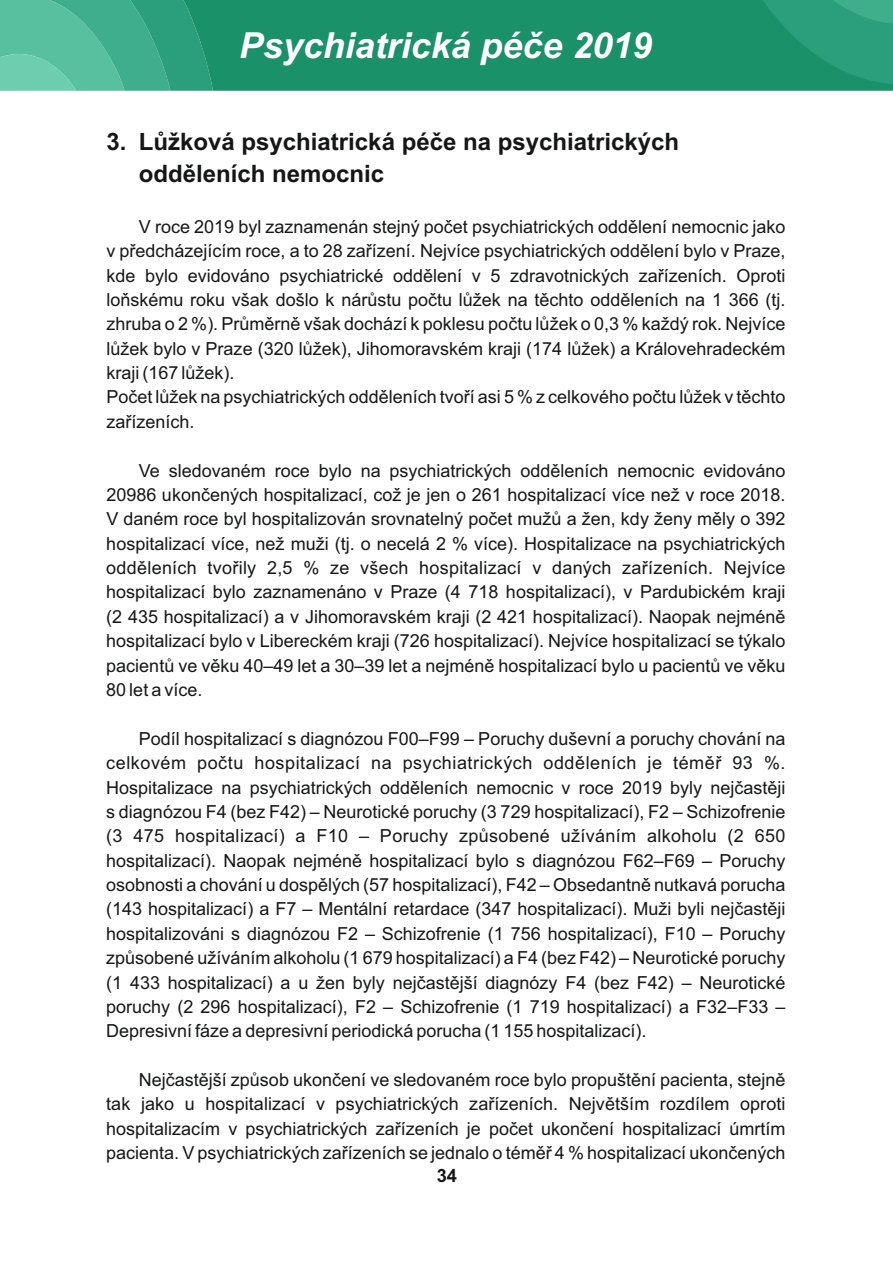
<style>
.page{position:relative;width:893px;height:1263px;background:#fff}
.page>*{position:absolute;margin:0;border:0;box-sizing:border-box;transform-origin:0 0}
.t1{font:italic 700 35.85px "Arial";color:#fff}
.t2{font:700 24px/32.5px "Arial";color:#151616}
.t3{font:700 18.3px "Arial";color:#151616}
.t4{font:18px/24.5px "Arial";color:#151616;text-align:justify}
</style>
<div class="page">
<svg style="left:0;top:0;width:180px;height:91px;background:#4db797"></svg>
<div style="left:180px;top:0;width:713px;height:91px;background:#1a9169"></div>
<svg style="left:758px;top:0;width:135px;height:85px;background:#269a75"></svg>
<h1 class="t1" style="left:239px;top:32px;width:415px">Psychiatrická péče 2019</h1>
<h2 class="t2" style="left:139px;top:127px;width:542px;text-indent:-33px">3. Lůžková psychiatrická péče na psychiatrických odděleních nemocnic</h2>
<p class="t4" style="left:106px;top:216px;width:681px;text-align:left;text-indent:33px">V roce 2019 byl zaznamenán stejný počet psychiatrických oddělení nemocnic jako v předcházejícím roce, a to 28 zařízení. Nejvíce psychiatrických oddělení bylo v Praze, kde bylo evidováno psychiatrické oddělení v 5 zdravotnických zařízeních. Oproti loňskému roku však došlo k nárůstu počtu lůžek na těchto odděleních na 1 366 (tj. zhruba o 2 %). Průměrně však dochází k poklesu počtu lůžek o 0,3 % každý rok. Nejvíce lůžek bylo v Praze (320 lůžek), Jihomoravském kraji (174 lůžek) a Královehradeckém kraji (167 lůžek).<br>Počet lůžek na psychiatrických odděleních tvoří asi 5 % z celkového počtu lůžek v těchto zařízeních.</p>
<p class="t4" style="left:106px;top:460px;width:681px;text-indent:33px">Ve sledovaném roce bylo na psychiatrických odděleních nemocnic evidováno 20986 ukončených hospitalizací, což je jen o 261 hospitalizací více než v roce 2018.<br>V daném roce byl hospitalizován srovnatelný počet mužů a žen, kdy ženy měly o 392 hospitalizací více, než muži (tj. o necelá 2 % více). Hospitalizace na psychiatrických odděleních tvořily 2,5 % ze všech hospitalizací v daných zařízeních. Nejvíce hospitalizací bylo zaznamenáno v Praze (4 718 hospitalizací), v Pardubickém kraji (2 435 hospitalizací) a v Jihomoravském kraji (2 421 hospitalizací). Naopak nejméně hospitalizací bylo v Libereckém kraji (726 hospitalizací). Nejvíce hospitalizací se týkalo pacientů ve věku 40–49 let a 30–39 let a nejméně hospitalizací bylo u pacientů ve věku 80 let a více.</p>
<p class="t4" style="left:106px;top:728px;width:681px;text-indent:33px">Podíl hospitalizací s diagnózou F00–F99 – Poruchy duševní a poruchy chování na celkovém počtu hospitalizací na psychiatrických odděleních je téměř 93 %.<br>Hospitalizace na psychiatrických odděleních nemocnic v roce 2019 byly nejčastěji s diagnózou F4 (bez F42) – Neurotické poruchy (3 729 hospitalizací), F2 – Schizofrenie (3 475 hospitalizací) a F10 – Poruchy způsobené užíváním alkoholu (2 650 hospitalizací). Naopak nejméně hospitalizací bylo s diagnózou F62–F69 – Poruchy osobnosti a chování u dospělých (57 hospitalizací), F42 – Obsedantně nutkavá porucha (143 hospitalizací) a F7 – Mentální retardace (347 hospitalizací). Muži byli nejčastěji hospitalizováni s diagnózou F2 – Schizofrenie (1 756 hospitalizací), F10 – Poruchy způsobené užíváním alkoholu (1 679 hospitalizací) a F4 (bez F42) – Neurotické poruchy (1 433 hospitalizací) a u žen byly nejčastější diagnózy F4 (bez F42) – Neurotické poruchy (2 296 hospitalizací), F2 – Schizofrenie (1 719 hospitalizací) a F32–F33 – Depresivní fáze a depresivní periodická porucha (1 155 hospitalizací).</p>
<p class="t4" style="left:106px;top:1069px;width:681px;text-indent:33px">Nejčastější způsob ukončení ve sledovaném roce bylo propuštění pacienta, stejně tak jako u hospitalizací v psychiatrických zařízeních. Největším rozdílem oproti hospitalizacím v psychiatrických zařízeních je počet ukončení hospitalizací úmrtím pacienta. V psychiatrických zařízeních se jednalo o téměř 4 % hospitalizací ukončených</p>
<p class="t3" style="left:437px;top:1169px;width:22px">34</p>
</div>
